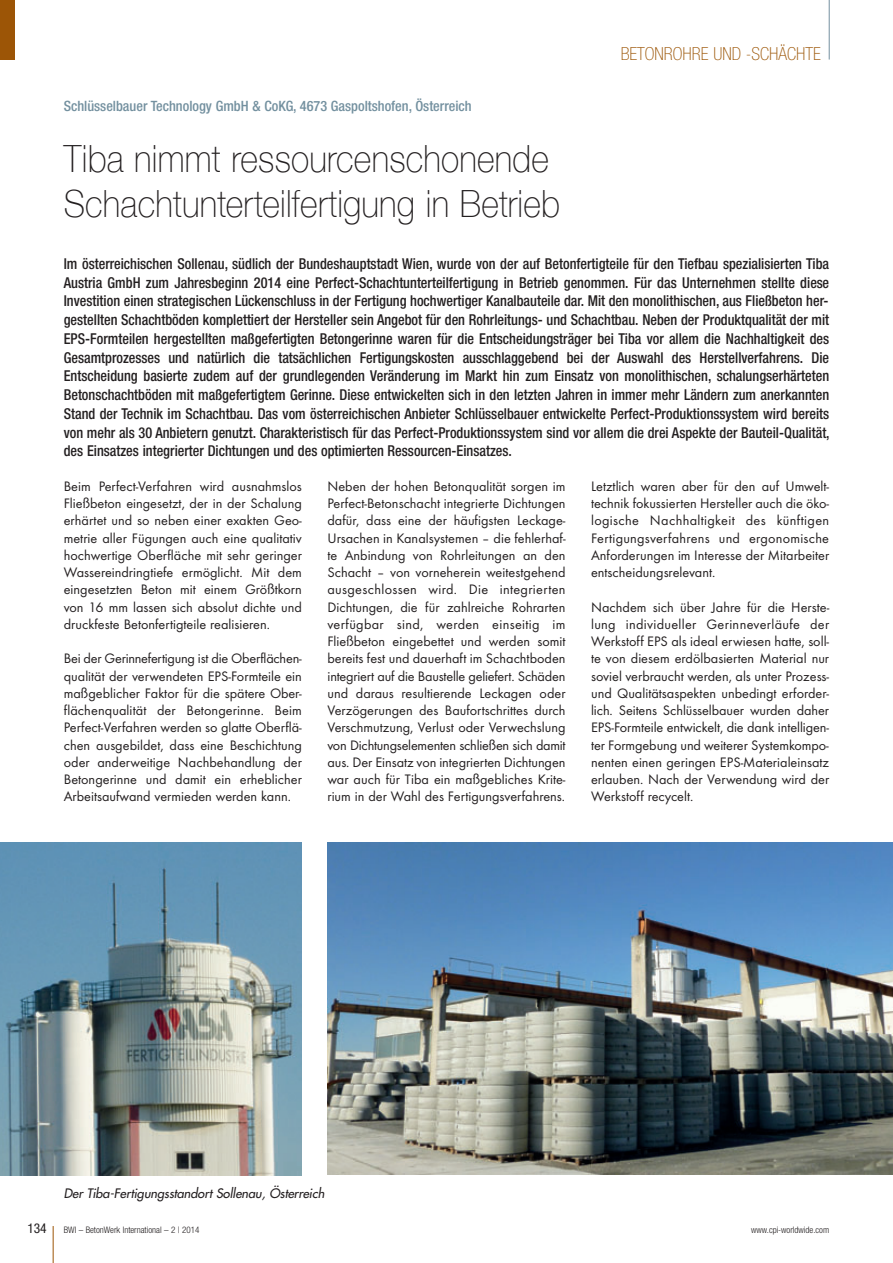
<style>
.page{position:relative;width:893px;height:1263px;background:#fff}
.page>*{position:absolute;margin:0;border:0;box-sizing:border-box;transform-origin:0 0}
.t1{font:100 37.5px/45px "Helvetica Neue";letter-spacing:.005em;color:#231f20;scale:.9 1}
.t2{font:100 condensed 18px "Helvetica Neue";color:#9c5506}
.t3{font:500 condensed 15px/18.8px "Helvetica Neue";color:#231f20;text-align:justify;scale:.95 1}
.t4{font:14.25px/17.2px "Futura T";color:#231f20;text-align:justify}
.t5{font:500 condensed 14.25px "Helvetica Neue";color:#73909f}
.t6{font:condensed 13.5px "Helvetica Neue";color:#231f20}
.t7{font:italic 12.75px "Futura";color:#231f20}
.t8{font:300 condensed 9px "Helvetica Neue";color:#231f20}
</style>
<div class="page">
<hr style="left:53px;top:1226px;width:1px;height:37px;background:#9c5506">
<hr style="left:829px;top:0;width:1px;height:60px;background:#73909f">
<div style="left:0;top:0;width:15px;height:60px;background:#9c5506"></div>
<img style="left:0;top:843px;width:302px;height:332px">
<img style="left:327px;top:843px;width:566px;height:331px">
<p class="t5" style="left:64px;top:98px;width:409px">Schlüsselbauer Technology GmbH &amp; CoKG, 4673 Gaspoltshofen, Österreich</p>
<h1 class="t1" style="left:64px;top:136px;width:553px">Tiba nimmt ressourcenschonende<br>Schachtunterteilfertigung in Betrieb</h1>
<p class="t2" style="left:621px;top:43px;width:202px">BETONROHRE UND -SCHÄCHTE</p>
<p class="t3" style="left:64px;top:254px;width:808px">Im österreichischen Sollenau, südlich der Bundeshauptstadt Wien, wurde von der auf Betonfertigteile für den Tiefbau spezialisierten Tiba Austria GmbH zum Jahresbeginn 2014 eine Perfect-Schachtunterteilfertigung in Betrieb genommen. Für das Unternehmen stellte diese Investition einen strategischen Lückenschluss in der Fertigung hochwertiger Kanalbauteile dar. Mit den monolithischen, aus Fließbeton her&shy;gestellten Schachtböden komplettiert der Hersteller sein Angebot für den Rohrleitungs- und Schachtbau. Neben der Produktqualität der mit EPS-Formteilen hergestellten maßgefertigten Betongerinne waren für die Entscheidungsträger bei Tiba vor allem die Nachhaltigkeit des Gesamtprozesses und natürlich die tatsächlichen Fertigungskosten ausschlaggebend bei der Auswahl des Herstellverfahrens. Die Entscheidung basierte zudem auf der grundlegenden Veränderung im Markt hin zum Einsatz von monolithischen, schalungserhärteten Betonschachtböden mit maßgefertigtem Gerinne. Diese entwickelten sich in den letzten Jahren in immer mehr Ländern zum anerkannten Stand der Technik im Schachtbau. Das vom österreichischen Anbieter Schlüsselbauer entwickelte Perfect-Produktionssystem wird bereits von mehr als 30 Anbietern genutzt. Charakteristisch für das Perfect-Produktionssystem sind vor allem die drei Aspekte der Bauteil-Qualität, des Einsatzes integrierter Dichtungen und des optimierten Ressourcen-Einsatzes.</p>
<p class="t4" style="left:64px;top:477px;width:240px">Beim Perfect-Verfahren wird ausnahmslos Fließbeton eingesetzt, der in der Schalung erhärtet und so neben einer exakten Geo - metrie aller Fügungen auch eine qualitativ hochwertige Oberfläche mit sehr geringer Wassereindringtiefe ermöglicht. Mit dem eingesetzten Beton mit einem Größtkorn von 16 mm lassen sich absolut dichte und druckfeste Betonfertigteile realisieren.</p>
<p class="t4" style="left:64px;top:650px;width:240px">Bei der Gerinnefertigung ist die Oberflä chen - qualität der verwendeten EPS-Formteile ein maßgeblicher Faktor für die spätere Ober - flächenqualität der Betongerinne. Beim Perfect-Verfahren werden so glatte Oberflä - chen ausgebildet, dass eine Be schichtung oder anderweitige Nachbe hand lung der Betongerinne und damit ein erheblicher Arbeitsaufwand vermieden werden kann.</p>
<p class="t4" style="left:327px;top:477px;width:240px">Neben der hohen Betonqualität sorgen im Perfect-Betonschacht integrierte Dichtungen dafür, dass eine der häufigsten Leckage-Ursachen in Kanalsystemen – die fehlerhaf&shy;te Anbindung von Rohrleitungen an den Schacht – von vorneherein weitestgehend ausgeschlossen wird. Die integrierten Dichtungen, die für zahlreiche Rohrarten verfügbar sind, werden einseitig im Fließbeton eingebettet und werden somit bereits fest und dauerhaft im Schachtboden integriert auf die Baustelle geliefert. Schäden und daraus resultierende Leckagen oder Verzögerungen des Baufortschrittes durch Verschmutzung, Verlust oder Verwechslung von Dichtungselementen schließen sich damit aus. Der Einsatz von integrierten Dichtungen war auch für Tiba ein maßgebliches Krite - rium in der Wahl des Fertigungsverfahrens.</p>
<p class="t4" style="left:591px;top:477px;width:240px">Letztlich waren aber für den auf Umwelt - technik fokussierten Hersteller auch die öko&shy;logische Nachhaltigkeit des künftigen Fertigungsverfahrens und ergonomische Anforderungen im Interesse der Mitarbeiter entscheidungsrelevant.</p>
<p class="t4" style="left:591px;top:598px;width:240px">Nachdem sich über Jahre für die Herste - lung individueller Gerinneverläufe der Werkstoff EPS als ideal erwiesen hatte, soll&shy;te von diesem erdölbasierten Material nur soviel verbraucht werden, als unter Prozess&shy;und Qualitätsaspekten unbedingt erforder&shy;lich. Seitens Schlüsselbauer wurden daher EPS-Formteile entwickelt, die dank intelligen&shy;ter Formgebung und weiterer Systemkompo - nenten einen geringen EPS-Materialeinsatz erlauben. Nach der Verwendung wird der Werkstoff recycelt.</p>
<p class="t7" style="left:64px;top:1185px;width:265px">Der Tiba-Fertigungsstandort Sollenau, Österreich</p>
<p class="t6" style="left:27px;top:1220px;width:21px">134</p>
<p class="t8" style="left:64px;top:1224px;width:137px">BWI – BetonWerk International – 2 | 2014</p>
<p class="t8" style="left:751px;top:1224px;width:79px">www.cpi-worldwide.com</p>
</div>
